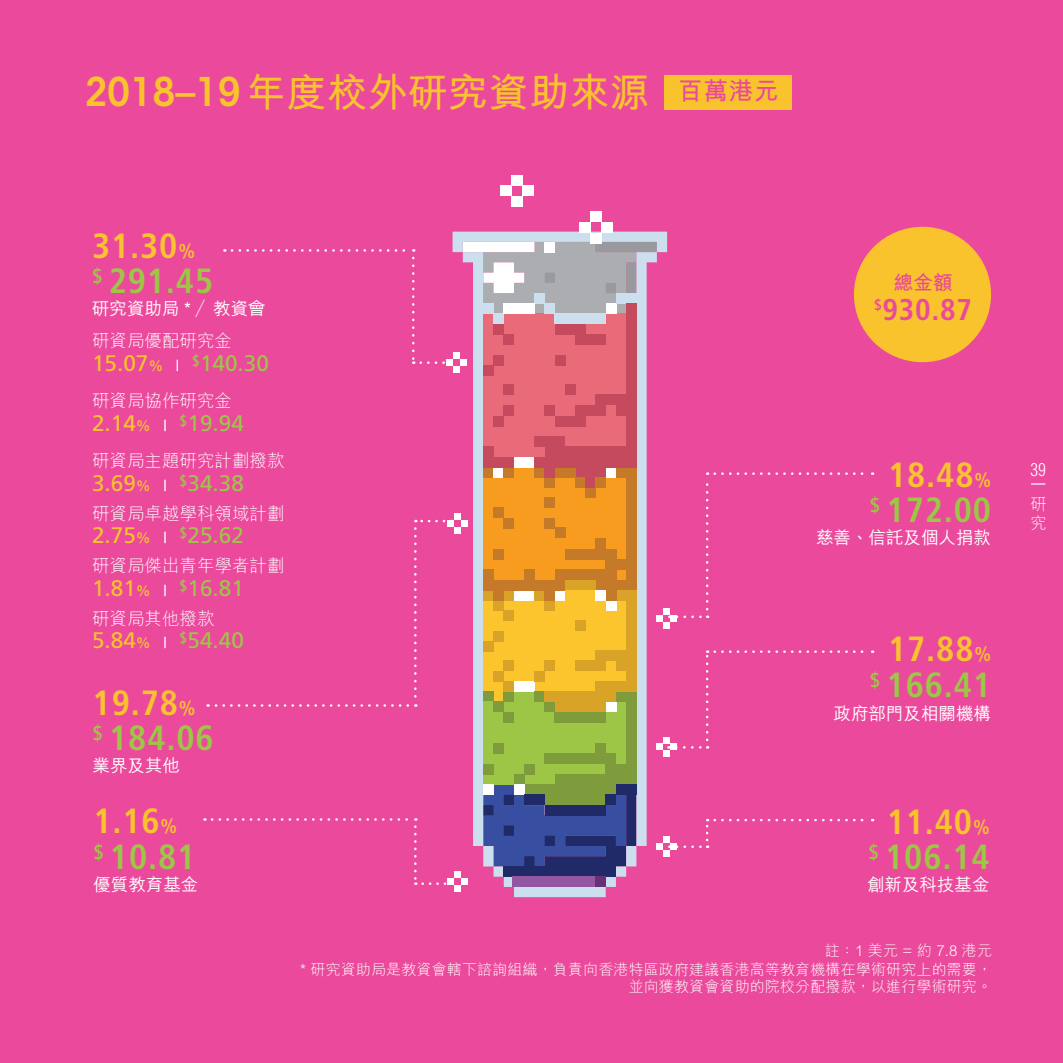
<style>
.page{position:relative;width:1063px;height:1063px;background:#eb499b}
.page>*{position:absolute;margin:0;border:0;box-sizing:border-box;transform-origin:0 0}
.t1{font:700 40px "M Hei HK";letter-spacing:.01em;color:#f9c32e}
.t2{font:700 condensed 35px "Frutiger";letter-spacing:.025em;color:#9dc647}
.t3{font:700 condensed 35px "Frutiger";letter-spacing:.025em;color:#f9c32e}
.t4{font:700 condensed 30px "Frutiger";color:#eb499b}
.t5{font:700 25px "M Hei HK";color:#eb499b}
.t6{font:22.5px "Frutiger";color:#9dc647}
.t7{font:700 20px "M Hei HK";color:#eb499b}
.t8{font:300 17.5px "M Hei HK";color:#fff}
.t9{font:500 17.5px "M Hei HK";color:#fff}
.t10{font:300 condensed 17.5px "Helvetica";color:#fff}
.t11{font:300 16.25px/19.5px "M Hei HK";color:#fff}
.body_tight{font:300 15px "M Hei HK";letter-spacing:.01em;color:#fff}
.s1{font-family:"Avant Garde IT Cby BT";font-weight:600;font-stretch:condensed}
.s2{font-size:20px}
.s3{color:#f9c32e}
.s4{font-size:15px;color:#f9c32e}
.s5{font-size:15px;color:#fff}
</style>
<div class="page">
<div style="left:854px;top:227px;width:137px;height:135px;background:#f9c32e;border-radius:50%"></div>
<div style="left:591px;top:212px;width:11px;height:10px;background:#fff"></div>
<div style="left:602px;top:222px;width:11px;height:11px;background:#fff"></div>
<div style="left:579px;top:222px;width:12px;height:11px;background:#fff"></div>
<div style="left:511px;top:175px;width:11px;height:10px;background:#fff"></div>
<div style="left:511px;top:196px;width:11px;height:11px;background:#fff"></div>
<div style="left:522px;top:185px;width:12px;height:11px;background:#fff"></div>
<div style="left:500px;top:185px;width:11px;height:11px;background:#fff"></div>
<svg style="left:677px;top:846px;width:31px;height:2px"></svg>
<svg style="left:706px;top:819px;width:2px;height:21px"></svg>
<svg style="left:715px;top:819px;width:158px;height:2px"></svg>
<svg style="left:677px;top:746px;width:31px;height:3px"></svg>
<svg style="left:706px;top:650px;width:2px;height:90px"></svg>
<svg style="left:715px;top:650px;width:158px;height:3px"></svg>
<svg style="left:204px;top:232px;width:466px;height:665px"></svg>
<svg style="left:677px;top:616px;width:31px;height:2px"></svg>
<svg style="left:706px;top:472px;width:2px;height:137px"></svg>
<svg style="left:715px;top:472px;width:158px;height:3px"></svg>
<div style="left:454px;top:513px;width:7px;height:7px;background:#fff"></div>
<div style="left:454px;top:527px;width:7px;height:7px;background:#fff"></div>
<div style="left:461px;top:520px;width:7px;height:7px;background:#fff"></div>
<div style="left:447px;top:520px;width:7px;height:7px;background:#fff"></div>
<div style="left:453px;top:352px;width:7px;height:7px;background:#fff"></div>
<div style="left:453px;top:366px;width:7px;height:7px;background:#fff"></div>
<div style="left:460px;top:359px;width:7px;height:7px;background:#fff"></div>
<div style="left:446px;top:359px;width:7px;height:7px;background:#fff"></div>
<div style="left:454px;top:871px;width:7px;height:7px;background:#fff"></div>
<div style="left:454px;top:885px;width:7px;height:7px;background:#fff"></div>
<div style="left:461px;top:878px;width:7px;height:7px;background:#fff"></div>
<div style="left:447px;top:878px;width:7px;height:7px;background:#fff"></div>
<div style="left:663px;top:608px;width:7px;height:7px;background:#fff"></div>
<div style="left:663px;top:622px;width:7px;height:6px;background:#fff"></div>
<div style="left:670px;top:615px;width:7px;height:7px;background:#fff"></div>
<div style="left:656px;top:615px;width:7px;height:7px;background:#fff"></div>
<div style="left:663px;top:737px;width:7px;height:6px;background:#fff"></div>
<div style="left:663px;top:750px;width:7px;height:7px;background:#fff"></div>
<div style="left:670px;top:743px;width:7px;height:7px;background:#fff"></div>
<div style="left:656px;top:743px;width:7px;height:7px;background:#fff"></div>
<div style="left:663px;top:836px;width:7px;height:7px;background:#fff"></div>
<div style="left:663px;top:850px;width:7px;height:7px;background:#fff"></div>
<div style="left:670px;top:843px;width:7px;height:7px;background:#fff"></div>
<div style="left:656px;top:843px;width:7px;height:7px;background:#fff"></div>
<div style="left:664px;top:75px;width:128px;height:34px;background:#f9c32e"></div>
<svg style="left:1031px;top:483px;width:14px;height:2px"></svg>
<p class="t1" style="left:85px;top:64px;width:566px"><span class="s1">2018–19</span>年度校外研究資助來源</p>
<p class="t5" style="left:678px;top:73px;width:102px">百萬港元</p>
<p class="t3" style="left:92px;top:225px;width:104px">31.30<span class="s2">%</span></p>
<p class="t2" style="left:92px;top:260px;width:123px"><sup>$</sup> 291.45</p>
<p class="t9" style="left:92px;top:296px;width:175px">研究資助局 * ／教資會</p>
<p class="t8" style="left:92px;top:328px;width:142px">研資局優配研究金</p>
<p class="t6" style="left:92px;top:350px;width:178px"><span class="s3">15.07</span><span class="s4">%</span> <span class="s5">|</span> <sup>$</sup>140.30</p>
<p class="t8" style="left:92px;top:388px;width:142px">研資局協作研究金</p>
<p class="t6" style="left:92px;top:410px;width:153px"><span class="s3">2.14</span><span class="s4">%</span> <span class="s5">|</span> <sup>$</sup>19.94</p>
<p class="t8" style="left:92px;top:448px;width:194px">研資局主題研究計劃撥款</p>
<p class="t6" style="left:92px;top:470px;width:153px"><span class="s3">3.69</span><span class="s4">%</span> <span class="s5">|</span> <sup>$</sup>34.38</p>
<p class="t8" style="left:92px;top:501px;width:194px">研資局卓越學科領域計劃</p>
<p class="t6" style="left:92px;top:522px;width:153px"><span class="s3">2.75</span><span class="s4">%</span> <span class="s5">|</span> <sup>$</sup>25.62</p>
<p class="t8" style="left:92px;top:553px;width:194px">研資局傑出青年學者計劃</p>
<p class="t6" style="left:92px;top:575px;width:153px"><span class="s3">1.81</span><span class="s4">%</span> <span class="s5">|</span> <sup>$</sup>16.81</p>
<p class="t8" style="left:92px;top:606px;width:124px">研資局其他撥款</p>
<p class="t6" style="left:92px;top:627px;width:153px"><span class="s3">5.84</span><span class="s4">%</span> <span class="s5">|</span> <sup>$</sup>54.40</p>
<p class="t3" style="left:93px;top:682px;width:104px">19.78<span class="s2">%</span></p>
<p class="t2" style="left:93px;top:717px;width:123px"><sup>$</sup> 184.06</p>
<p class="t9" style="left:93px;top:753px;width:89px">業界及其他</p>
<p class="t3" style="left:93px;top:800px;width:85px">1.16<span class="s2">%</span></p>
<p class="t2" style="left:93px;top:836px;width:103px"><sup>$</sup> 10.81</p>
<p class="t9" style="left:93px;top:871px;width:106px">優質教育基金</p>
<p class="t7" style="left:893px;top:268px;width:61px">總金額</p>
<p class="t4" style="left:874px;top:292px;width:99px"><sup>$</sup>930.87</p>
<p class="t3" style="left:888px;top:454px;width:104px">18.48<span class="s2">%</span></p>
<p class="t2" style="left:870px;top:489px;width:123px"><sup>$</sup> 172.00</p>
<p class="t9" style="left:816px;top:525px;width:176px">慈善、信託及個人捐款</p>
<p class="t3" style="left:888px;top:628px;width:104px">17.88<span class="s2">%</span></p>
<p class="t2" style="left:870px;top:664px;width:123px"><sup>$</sup> 166.41</p>
<p class="t9" style="left:834px;top:701px;width:159px">政府部門及相關機構</p>
<p class="t3" style="left:887px;top:801px;width:104px">11.40<span class="s2">%</span></p>
<p class="t2" style="left:869px;top:836px;width:123px"><sup>$</sup> 106.14</p>
<p class="t9" style="left:867px;top:872px;width:124px">創新及科技基金</p>
<p class="body_tight" style="left:825px;top:940px;width:169px">註：1 美元 = 約 7.8 港元</p>
<p class="body_tight" style="left:300px;top:959px;width:693px">* 研究資助局是教資會轄下諮詢組織，負責向香港特區政府建議香港高等教育機構在學術研究上的需要，</p>
<p class="body_tight" style="left:629px;top:976px;width:365px">並向獲教資會資助的院校分配撥款，以進行學術研究。</p>
<p class="t10" style="left:1030px;top:459px;width:17px">39</p>
<p class="t11" style="left:1030px;top:493px;width:18px">研究</p>
</div>
